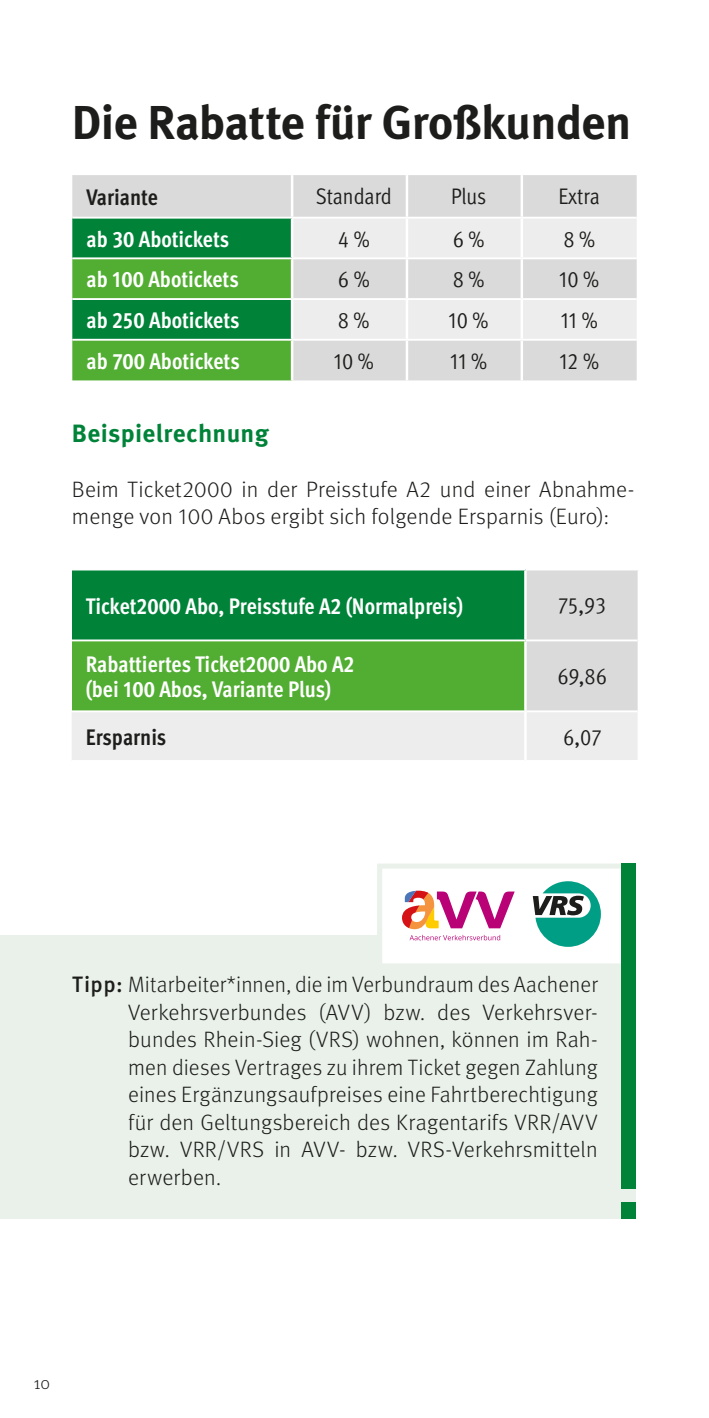
<style>
.page{position:relative;width:709px;height:1418px;background:#fff}
.page>*{position:absolute;margin:0;border:0;box-sizing:border-box;transform-origin:0 0}
.t1{font:700 47.5px "Meta Pro";letter-spacing:-.02em;color:#1d1d1b}
.t2{font:700 25px "Meta Pro";letter-spacing:.01em;color:#008339}
.t3{font:700 condensed 22.5px/25px "Meta Pro";color:#fff}
.t4{font:22.5px "Meta Pro Cond Norm";color:#1d1d1b}
.t5{font:700 condensed 22.5px "Meta Pro";color:#1d1d1b}
.t6{font:300 22.25px/27.5px "Meta Pro";letter-spacing:.01em;color:#1d1d1b}
.t7{font:300 17.5px "Meta Pro";color:#1d1d1b}
.s1{font-weight:500}
</style>
<div class="page">
<div style="left:72px;top:175px;width:564px;height:205px;background:#dadada"></div>
<svg style="left:293px;top:218px;width:343px;height:121px;background:#e6e6e6"></svg>
<svg style="left:72px;top:218px;width:219px;height:162px;background:#2b9937"></svg>
<hr style="left:291px;top:175px;width:2px;height:42px;background:#fff">
<hr style="left:406px;top:175px;width:2px;height:42px;background:#fff">
<hr style="left:520px;top:175px;width:3px;height:42px;background:#fff">
<hr style="left:291px;top:218px;width:2px;height:39px;background:#fff">
<hr style="left:406px;top:218px;width:2px;height:39px;background:#fff">
<hr style="left:520px;top:218px;width:3px;height:39px;background:#fff">
<hr style="left:291px;top:259px;width:2px;height:39px;background:#fff">
<hr style="left:406px;top:259px;width:2px;height:39px;background:#fff">
<hr style="left:520px;top:259px;width:3px;height:39px;background:#fff">
<hr style="left:291px;top:300px;width:2px;height:39px;background:#fff">
<hr style="left:406px;top:300px;width:2px;height:39px;background:#fff">
<hr style="left:520px;top:300px;width:3px;height:39px;background:#fff">
<hr style="left:291px;top:341px;width:2px;height:39px;background:#fff">
<hr style="left:406px;top:341px;width:2px;height:39px;background:#fff">
<hr style="left:520px;top:341px;width:3px;height:39px;background:#fff">
<hr style="left:72px;top:257px;width:220px;height:2px;background:#fff">
<hr style="left:292px;top:257px;width:115px;height:2px;background:#fff">
<hr style="left:407px;top:257px;width:115px;height:2px;background:#fff">
<hr style="left:522px;top:257px;width:114px;height:2px;background:#fff">
<hr style="left:72px;top:298px;width:220px;height:2px;background:#fff">
<hr style="left:292px;top:298px;width:115px;height:2px;background:#fff">
<hr style="left:407px;top:298px;width:115px;height:2px;background:#fff">
<hr style="left:522px;top:298px;width:114px;height:2px;background:#fff">
<hr style="left:72px;top:339px;width:220px;height:2px;background:#fff">
<hr style="left:292px;top:339px;width:115px;height:2px;background:#fff">
<hr style="left:407px;top:339px;width:115px;height:2px;background:#fff">
<hr style="left:522px;top:339px;width:114px;height:2px;background:#fff">
<hr style="left:72px;top:217px;width:220px;height:1px;background:#fff">
<hr style="left:292px;top:217px;width:115px;height:1px;background:#fff">
<hr style="left:407px;top:217px;width:115px;height:1px;background:#fff">
<hr style="left:522px;top:217px;width:114px;height:1px;background:#fff">
<svg style="left:72px;top:570px;width:565px;height:190px;background:#76b87d"></svg>
<hr style="left:72px;top:710px;width:452px;height:2px;background:#fff">
<hr style="left:526px;top:710px;width:111px;height:2px;background:#fff">
<hr style="left:524px;top:570px;width:2px;height:69px;background:#fff">
<hr style="left:524px;top:711px;width:2px;height:49px;background:#fff">
<hr style="left:524px;top:641px;width:2px;height:70px;background:#fff">
<hr style="left:72px;top:639px;width:453px;height:2px;background:#fff">
<hr style="left:525px;top:639px;width:112px;height:2px;background:#fff">
<div style="left:0;top:935px;width:636px;height:284px;background:#e9f1ea"></div>
<div style="left:377px;top:863px;width:249px;height:105px;background:#fff;border:5px solid #e9f1ea"></div>
<svg style="left:402px;top:890px;width:112px;height:50px"></svg>
<svg style="left:533px;top:881px;width:68px;height:65px"></svg>
<div style="left:621px;top:863px;width:15px;height:325px;background:#008339"></div>
<div style="left:621px;top:1202px;width:15px;height:17px;background:#008339"></div>
<h1 class="t1" style="left:72px;top:86px;width:561px">Die Rabatte für Großkunden</h1>
<p class="t5" style="left:86px;top:179px;width:73px">Variante</p>
<p class="t4" style="left:316px;top:180px;width:78px">Standard</p>
<p class="t4" style="left:451px;top:180px;width:37px">Plus</p>
<p class="t4" style="left:558px;top:180px;width:43px">Extra</p>
<p class="t3" style="left:86px;top:225px;width:144px">ab 30 Abotickets</p>
<p class="t4" style="left:338px;top:222px;width:33px">4 %</p>
<p class="t4" style="left:453px;top:222px;width:33px">6 %</p>
<p class="t4" style="left:563px;top:222px;width:33px">8 %</p>
<p class="t3" style="left:86px;top:266px;width:154px">ab 100 Abotickets</p>
<p class="t4" style="left:338px;top:263px;width:33px">6 %</p>
<p class="t4" style="left:453px;top:263px;width:33px">8 %</p>
<p class="t4" style="left:559px;top:263px;width:41px">10 %</p>
<p class="t3" style="left:86px;top:306px;width:155px">ab 250 Abotickets</p>
<p class="t4" style="left:338px;top:304px;width:33px">8 %</p>
<p class="t4" style="left:448px;top:304px;width:41px">10 %</p>
<p class="t4" style="left:560px;top:304px;width:38px">11 %</p>
<p class="t3" style="left:86px;top:347px;width:155px">ab 700 Abotickets</p>
<p class="t4" style="left:334px;top:345px;width:41px">10 %</p>
<p class="t4" style="left:450px;top:345px;width:38px">11 %</p>
<p class="t4" style="left:559px;top:345px;width:41px">12 %</p>
<p class="t2" style="left:72px;top:413px;width:198px">Beispielrechnung</p>
<p class="t6" style="left:72px;top:474px;width:564px">Beim Ticket2000 in der Preisstufe A2 und einer Abnahme&shy;menge von 100 Abos ergibt sich folgende Ersparnis (Euro):</p>
<p class="t3" style="left:86px;top:592px;width:379px">Ticket2000 Abo, Preisstufe A2 (Normalpreis)</p>
<p class="t4" style="left:558px;top:589px;width:49px">75,93</p>
<p class="t3" style="left:86px;top:650px;width:270px">Rabattiertes Ticket2000 Abo A2 (bei 100 Abos, Variante Plus)</p>
<p class="t4" style="left:557px;top:660px;width:51px">69,86</p>
<p class="t5" style="left:86px;top:719px;width:82px">Ersparnis</p>
<p class="t4" style="left:563px;top:720px;width:39px">6,07</p>
<p class="t6" style="left:128px;top:969px;width:471px;text-align:justify;text-indent:-56px"><span class="s1">Tipp:</span> Mitarbeiter*innen, die im Verbundraum des Aachener Verkehrsverbundes (AVV) bzw. des Verkehrsver&shy;bundes Rhein-Sieg (VRS) wohnen, können im Rah&shy;men dieses Vertrages zu ihrem Ticket gegen Zahlung eines Ergänzungsaufpreises eine Fahrtberechtigung für den Geltungsbereich des Kragentarifs VRR/AVV bzw. VRR/VRS in AVV- bzw. VRS-Verkehrsmitteln erwerben.</p>
<p class="t7" style="left:34px;top:1370px;width:18px">10</p>
</div>
